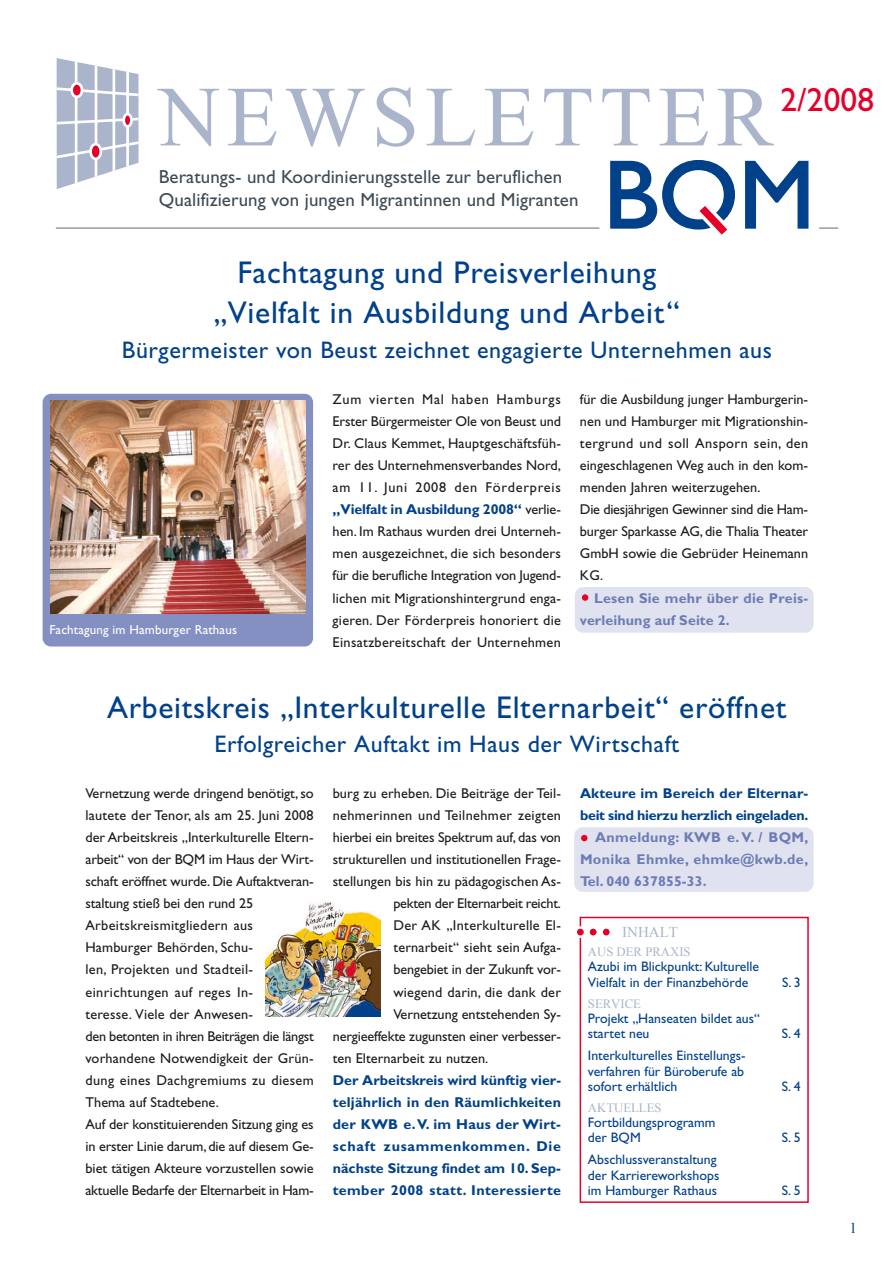
<style>
.page{position:relative;width:893px;height:1263px;background:#fff}
.page>*{position:absolute;margin:0;border:0;box-sizing:border-box;transform-origin:0 0}
.t1{font:85.5px "Times New Roman";letter-spacing:.07em;color:#aab4ca}
.t2{font:33.45px "Gill Sans";color:#e60029}
.t3{font:31.5px/39.6px "Gill Sans";letter-spacing:.025em;color:#00418a;text-align:center}
.t4{font:24px "Gill Sans";letter-spacing:.025em;color:#00418a}
.t5{font:18.9px/23.1px "Gill Sans";letter-spacing:.005em;color:#3f4b55}
.t6{font:15px "Times New Roman";color:#aab4ca}
.t7{font:15px "Times New Roman";color:#00418a}
.t8{font:14.25px/22px "Gill Sans";color:#1b1c20}
.t9{font:700 14.25px/22px "Gill Sans";color:#00418a;text-align:justify}
.t10{font:700 14.25px/22px "Gill Sans";letter-spacing:.02em;color:#6d7cb4;text-align:justify}
.t11{font:700 14.25px/22px "Gill Sans";letter-spacing:-.02em;color:#00418a}
.t12{font:14.25px "Gill Sans";letter-spacing:.025em;color:#1b1c20}
.t13{font:13.8px/15.5px "Gill Sans";color:#00418a}
.t14{font:13.05px "Gill Sans";letter-spacing:.01em;color:#fff}
.t15{font:12.75px "Times New Roman";color:#aab4ca}
.s1{font-weight:700;color:#00418a}
</style>
<div class="page">
<div style="left:574px;top:827px;width:239px;height:65px;background:#e0e2f0;border-radius:9px"></div>
<div style="left:580px;top:834px;width:8px;height:8px;background:#e60029;border:1px solid #e0e2f0;border-radius:50%"></div>
<hr style="left:56px;top:228px;width:543px;height:1px;background:#68676c">
<svg style="left:819px;top:228px;width:19px;height:1px"></svg>
<svg style="left:57px;top:58px;width:81px;height:131px"></svg>
<div style="left:70px;top:82px;width:13px;height:16px;background:#e60029;border:3px solid #fff;border-radius:50%"></div>
<div style="left:89px;top:143px;width:13px;height:17px;background:#e60029;border:3px solid #fff;border-radius:50%"></div>
<div style="left:122px;top:113px;width:11px;height:15px;background:#e60029;border:3px solid #fff;border-radius:50%"></div>
<svg style="left:610px;top:160px;width:199px;height:75px"></svg>
<img style="left:266px;top:902px;width:114px;height:115px">
<div style="left:574px;top:587px;width:239px;height:46px;background:#e0e2f0;border-radius:9px"></div>
<svg style="left:580px;top:593px;width:9px;height:9px"></svg>
<div style="left:43px;top:394px;width:270px;height:253px;background:#8490c1;border-radius:9px"></div>
<img style="left:50px;top:401px;width:256px;height:213px">
<div style="left:579px;top:917px;width:229px;height:286px;border:1px solid #e60029"></div>
<svg style="left:600px;top:926px;width:12px;height:12px"></svg>
<svg style="left:587px;top:926px;width:12px;height:12px"></svg>
<svg style="left:574px;top:926px;width:12px;height:12px"></svg>
<h1 class="t1" style="left:158px;top:69px;width:616px">NEWSLETTER</h1>
<h3 class="t5" style="left:159px;top:167px;width:421px">Beratungs- und Koordinierungsstelle zur beruflichen<br>Qualifizierung von jungen Migrantinnen und Migranten</h3>
<h2 class="t2" style="left:780px;top:89px;width:95px">2/2008</h2>
<h3 class="t3" style="left:214px;top:256px;width:468px">Fachtagung und Preisverleihung „Vielfalt in Ausbildung und Arbeit“</h3>
<h3 class="t4" style="left:122px;top:342px;width:651px">Bürgermeister von Beust zeichnet engagierte Unternehmen aus</h3>
<p class="t14" style="left:49px;top:625px;width:189px">Fachtagung im Hamburger Rathaus</p>
<p class="t8" style="left:332px;top:390px;width:230px;text-align:justify">Zum vierten Mal haben Hamburgs Erster Bürgermeister Ole von Beust und Dr. Claus Kemmet, Hauptgeschäftsfüh&shy;rer des Unternehmensverbandes Nord, am 11. Juni 2008 den Förderpreis <span class="s1">„Vielfalt in Ausbildung 2008“</span> verlie&shy;hen. Im Rathaus wurden drei Unterneh&shy;men ausgezeichnet, die sich besonders für die berufliche Integration von Jugend&shy;lichen mit Migrationshintergrund enga&shy;gieren. Der Förderpreis honoriert die Einsatzbereitschaft der Unternehmen</p>
<p class="t8" style="left:580px;top:390px;width:230px">für die Ausbildung junger Hamburgerin&shy;nen und Hamburger mit Migrationshin&shy;tergrund und soll Ansporn sein, den eingeschlagenen Weg auch in den kom&shy;menden Jahren weiterzugehen.<br>Die diesjährigen Gewinner sind die Ham&shy;burger Sparkasse AG, die Thalia Theater GmbH sowie die Gebrüder Heinemann KG.</p>
<p class="t10" style="left:580px;top:588px;width:230px;text-indent:14px">Lesen Sie mehr über die Preis&shy;verleihung auf Seite 2.</p>
<h3 class="t3" style="left:107px;top:691px;width:680px">Arbeitskreis „Interkulturelle Elternarbeit“ eröffnet</h3>
<h3 class="t4" style="left:214px;top:735px;width:466px">Erfolgreicher Auftakt im Haus der Wirtschaft</h3>
<p class="t8" style="left:85px;top:784px;width:230px">Vernetzung werde dringend benötigt, so lautete der Tenor, als am 25. Juni 2008 der Arbeitskreis „Interkulturelle Eltern&shy;arbeit“ von der BQM im Haus der Wirt&shy;schaft eröffnet wurde. Die Auftaktveran&shy;staltung stieß bei den rund 25<br>Arbeitskreismitgliedern aus Hamburger Behörden, Schu-<br>len, Projekten und Stadteil&shy;einrichtungen auf reges In-<br>teresse. Viele der Anwesen-<br>den betonten in ihren Beiträgen die längst vorhandene Notwendigkeit der Grün&shy;dung eines Dachgremiums zu diesem Thema auf Stadtebene.<br>Auf der konstituierenden Sitzung ging es in erster Linie darum, die auf diesem Ge&shy;biet tätigen Akteure vorzustellen sowie aktuelle Bedarfe der Elternarbeit in Ham-</p>
<p class="t8" style="left:333px;top:784px;width:230px">burg zu erheben. Die Beiträge der Teil-</p>
<p class="t11" style="left:580px;top:784px;width:230px">Akteure im Bereich der Elternar&shy;beit sind hierzu herzlich eingeladen.</p>
<p class="t10" style="left:580px;top:828px;width:230px;text-indent:15px">Anmeldung: KWB e. V. / BQM, Monika Ehmke, ehmke@kwb.de, Tel. 040 637855-33.</p>
<p class="t12" style="left:333px;top:810px;width:230px">nehmerinnen und Teilnehmer zeigten</p>
<p class="t8" style="left:333px;top:828px;width:230px">hierbei ein breites Spektrum auf, das von</p>
<p class="t8" style="left:333px;top:850px;width:230px">strukturellen und institutionellen Frage-</p>
<p class="t8" style="left:333px;top:872px;width:230px">stellungen bis hin zu pädagogischen As-</p>
<p class="t8" style="left:393px;top:894px;width:169px">pekten der Elternarbeit reicht.</p>
<p class="t12" style="left:393px;top:921px;width:169px">Der AK „Interkulturelle El-</p>
<p class="t8" style="left:393px;top:938px;width:169px">ternarbeit“ sieht sein Aufga-</p>
<p class="t8" style="left:393px;top:960px;width:169px">bengebiet in der Zukunft vor-</p>
<p class="t8" style="left:393px;top:982px;width:169px">wiegend darin, die dank der</p>
<p class="t8" style="left:393px;top:1004px;width:169px">Vernetzung entstehenden Sy-</p>
<p class="t8" style="left:333px;top:1027px;width:230px">nergieeffekte zugunsten einer verbesser-</p>
<p class="t8" style="left:333px;top:1049px;width:157px">ten Elternarbeit zu nutzen.</p>
<p class="t9" style="left:333px;top:1071px;width:230px">Der Arbeitskreis wird künftig vier&shy;teljährlich in den Räumlichkeiten der KWB e. V. im Haus der Wirt&shy;schaft zusammenkommen. Die nächste Sitzung findet am 10. Sep&shy;tember 2008 statt. Interessierte</p>
<p class="t6" style="left:622px;top:924px;width:57px">INHALT</p>
<p class="t15" style="left:588px;top:944px;width:104px">AUS DER PRAXIS</p>
<p class="t13" style="left:588px;top:960px;width:173px;line-height:16px">Azubi im Blickpunkt: Kulturelle<br>Vielfalt in der Finanzbehörde</p>
<p class="t13" style="left:782px;top:976px;width:20px">S. 3</p>
<p class="t15" style="left:588px;top:996px;width:55px">SERVICE</p>
<p class="t13" style="left:588px;top:1012px;width:174px">Projekt „Hanseaten bildet aus“ startet neu</p>
<p class="t13" style="left:782px;top:1028px;width:20px">S. 4</p>
<p class="t13" style="left:588px;top:1049px;width:159px;text-align:justify">Interkulturelles Einstellungs&shy;verfahren für Büroberufe ab sofort erhältlich</p>
<p class="t13" style="left:782px;top:1080px;width:20px">S. 4</p>
<p class="t15" style="left:588px;top:1100px;width:75px">AKTUELLES</p>
<p class="t13" style="left:588px;top:1116px;width:129px">Fortbildungsprogramm der BQM</p>
<p class="t13" style="left:782px;top:1132px;width:20px">S. 5</p>
<p class="t13" style="left:588px;top:1153px;width:133px">Abschlussveranstaltung der Karriereworkshops im Hamburger Rathaus</p>
<p class="t13" style="left:782px;top:1184px;width:20px">S. 5</p>
<p class="t7" style="left:849px;top:1220px;width:9px">1</p>
</div>
